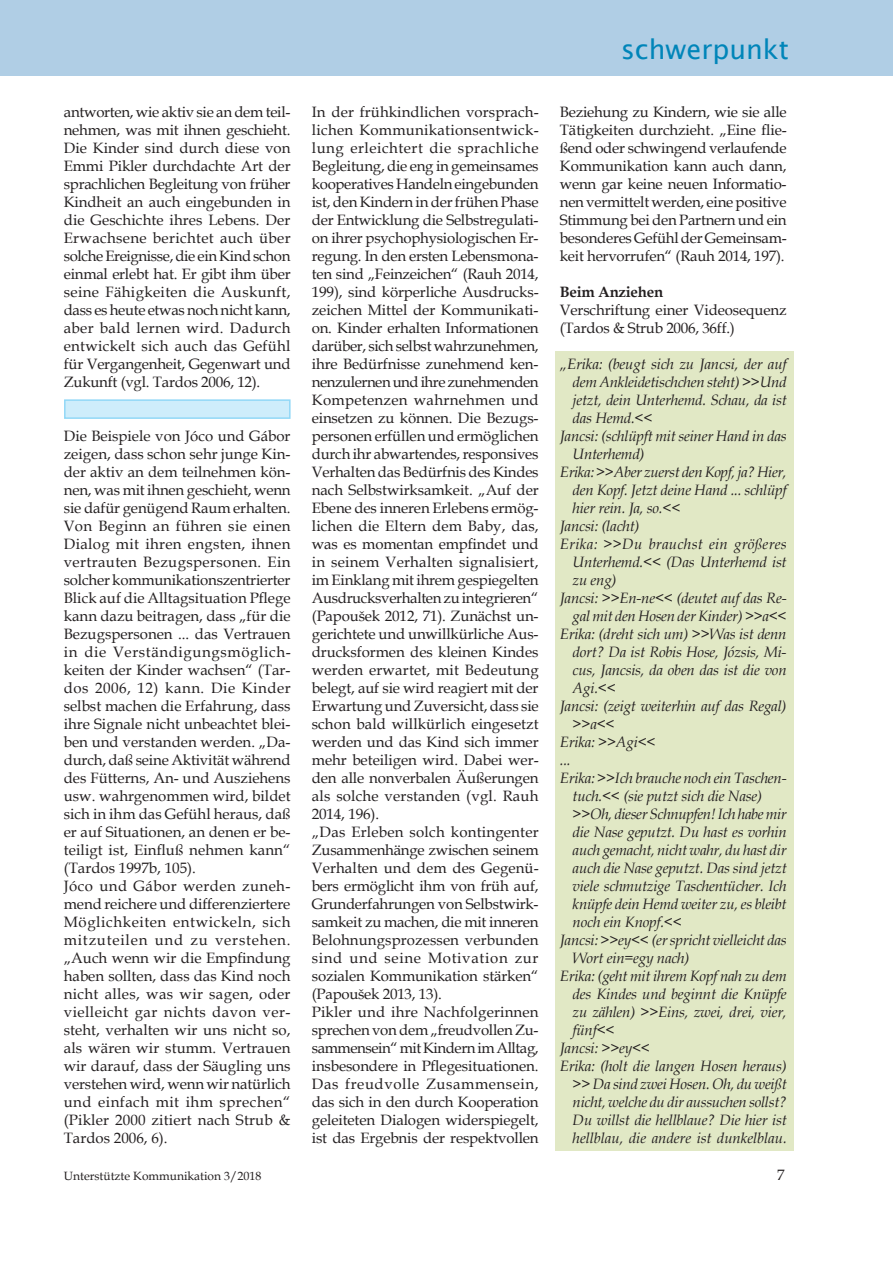
<style>
.page{position:relative;width:893px;height:1263px;background:#fff}
.page>*{position:absolute;margin:0;border:0;box-sizing:border-box;transform-origin:0 0}
.t1{font:27px "Lucida Sans Unicode";color:#0085b9}
.t2{font:15px/18px "Book Antiqua";letter-spacing:-.005em;color:#231f20}
.t3{font:italic 15px "Book Antiqua";letter-spacing:-.015em;color:#231f20}
.t4{font:italic 15px "Book Antiqua";letter-spacing:.02em;color:#231f20}
.t5{font:700 15px "Book Antiqua";letter-spacing:-.015em;color:#231f20}
.t6{font:12px "Book Antiqua";color:#231f20}
</style>
<div class="page">
<div style="left:555px;top:351px;width:238px;height:800px;background:#e1e8c5"></div>
<div style="left:64px;top:399px;width:227px;height:20px;background:#ceedfb;border:2px solid #91d8f7"></div>
<div style="left:0;top:0;width:893px;height:75px;background:#b0cee5"></div>
<p class="t2" style="left:64px;top:103px;width:228px;text-align:justify">antworten, wie aktiv sie an dem teil&shy;nehmen, was mit ihnen geschieht.<br>Die Kinder sind durch diese von Emmi Pikler durchdachte Art der sprachlichen Begleitung von früher Kindheit an auch eingebunden in die Geschichte ihres Lebens. Der Erwachsene berichtet auch über solche Ereignisse, die ein Kind schon einmal erlebt hat. Er gibt ihm über seine Fähigkeiten die Auskunft, dass es heute etwas noch nicht kann, aber bald lernen wird. Dadurch entwickelt sich auch das Gefühl für Vergangenheit, Gegenwart und Zukunft (vgl. Tardos 2006, 12).</p>
<p class="t2" style="left:64px;top:427px;width:228px">Die Beispiele von Jóco und Gábor zeigen, dass schon sehr junge Kin&shy;der aktiv an dem teilnehmen kön&shy;nen, was mit ihnen geschieht, wenn sie dafür genügend Raum erhalten.<br>Von Beginn an führen sie einen<br>Dialog mit ihren engsten, ihnen vertrauten Bezugspersonen. Ein solcher kommunikationszentrierter<br>Blick auf die Alltagsituation Pflege kann dazu beitragen, dass „für die<br>Bezugspersonen ... das Vertrauen in die Verständigungsmöglich&shy;keiten der Kinder wachsen“ (Tar&shy;dos 2006, 12) kann. Die Kinder selbst machen die Erfahrung, dass ihre Signale nicht unbeachtet blei&shy;ben und verstanden werden. „Da&shy;durch, daß seine Aktivität während des Fütterns, An- und Ausziehens usw. wahrgenommen wird, bildet sich in ihm das Gefühl heraus, daß er auf Situationen, an denen er be&shy;teiligt ist, Einfluß nehmen kann“ (Tardos 1997b, 105).<br>Jóco und Gábor werden zuneh&shy;mend reichere und differenziertere<br>Möglichkeiten entwickeln, sich mitzuteilen und zu verstehen. „Auch wenn wir die Empfindung haben sollten, dass das Kind noch nicht alles, was wir sagen, oder vielleicht gar nichts davon ver&shy;steht, verhalten wir uns nicht so, als wären wir stumm. Vertrauen wir darauf, dass der Säugling uns verstehen wird, wenn wir natürlich und einfach mit ihm sprechen“ (Pikler 2000 zitiert nach Strub &amp;<br>Tardos 2006, 6).</p>
<h1 class="t1" style="left:621px;top:28px;width:169px">schwerpunkt</h1>
<p class="t2" style="left:312px;top:103px;width:228px">In der frühkindlichen vorsprach&shy;lichen Kommunikationsentwick&shy;lung erleichtert die sprachliche Begleitung, die eng in gemeinsames kooperatives Handeln eingebunden ist, den Kindern in der frühen Phase der Entwicklung die Selbstregulati&shy;on ihrer psychophysiologischen Er&shy;regung. In den ersten Lebensmona&shy;ten sind „Feinzeichen“ (Rauh 2014, 199), sind körperliche Ausdrucks&shy;zeichen Mittel der Kommunikati&shy;on. Kinder erhalten Informationen darüber, sich selbst wahrzunehmen, ihre Bedürfnisse zunehmend ken&shy;nenzulernen und ihre zunehmenden Kompetenzen wahrnehmen und einsetzen zu können. Die Bezugs&shy;personen erfüllen und ermöglichen durch ihr abwartendes, responsives Verhalten das Bedürfnis des Kindes nach Selbstwirksamkeit. „Auf der Ebene des inneren Erlebens ermög&shy;lichen die Eltern dem Baby, das, was es momentan empfindet und in seinem Verhalten signalisiert, im Einklang mit ihrem gespiegelten Ausdrucksverhalten zu integrieren“ (Papoušek 2012, 71). Zunächst un&shy;gerichtete und unwillkürliche Aus&shy;drucksformen des kleinen Kindes werden erwartet, mit Bedeutung belegt, auf sie wird reagiert mit der Erwartung und Zuversicht, dass sie schon bald willkürlich eingesetzt werden und das Kind sich immer mehr beteiligen wird. Dabei wer&shy;den alle nonverbalen Äußerungen als solche verstanden (vgl. Rauh 2014, 196).<br>„Das Erleben solch kontingenter Zusammenhänge zwischen seinem Verhalten und dem des Gegenü&shy;bers ermöglicht ihm von früh auf, Grunderfahrungen von Selbstwirk&shy;samkeit zu machen, die mit inneren Belohnungsprozessen verbunden sind und seine Motivation zur sozialen Kommunikation stärken“ (Papoušek 2013, 13).<br>Pikler und ihre Nachfolgerinnen sprechen von dem „freudvollen Zu&shy;sammensein“ mit Kindern im Alltag, insbesondere in Pflegesituationen.<br>Das freudvolle Zusammensein, das sich in den durch Kooperation geleiteten Dialogen widerspiegelt, ist das Ergebnis der respektvollen</p>
<p class="t2" style="left:560px;top:103px;width:228px;text-align:justify">Beziehung zu Kindern, wie sie alle Tätigkeiten durchzieht. „Eine flie&shy;ßend oder schwingend verlaufende Kommunikation kann auch dann, wenn gar keine neuen Informatio&shy;nen vermittelt werden, eine positive Stimmung bei den Partnern und ein besonderes Gefühl der Gemeinsam&shy;keit hervorrufen“ (Rauh 2014, 197).</p>
<p class="t5" style="left:560px;top:282px;width:105px">Beim Anziehen</p>
<p class="t2" style="left:560px;top:301px;width:228px">Verschriftung einer Videosequenz (Tardos &amp; Strub 2006, 36ff.)</p>
<p class="t3" style="left:560px;top:354px;width:228px">„Erika: (beugt sich zu Jancsi, der auf</p>
<p class="t3" style="left:573px;top:372px;width:216px">dem Ankleidetischchen steht) &gt;&gt;Und</p>
<p class="t3" style="left:573px;top:390px;width:216px">jetzt, dein Unterhemd. Schau, da ist</p>
<p class="t3" style="left:573px;top:408px;width:81px">das Hemd.&lt;&lt;</p>
<p class="t3" style="left:560px;top:426px;width:228px">Jancsi: (schlüpft mit seiner Hand in das</p>
<p class="t3" style="left:573px;top:444px;width:74px">Unterhemd)</p>
<p class="t3" style="left:560px;top:462px;width:228px">Erika: &gt;&gt;Aber zuerst den Kopf, ja? Hier,</p>
<p class="t3" style="left:573px;top:480px;width:216px">den Kopf. Jetzt deine Hand ... schlüpf</p>
<p class="t3" style="left:573px;top:498px;width:109px">hier rein. Ja, so.&lt;&lt;</p>
<p class="t3" style="left:560px;top:516px;width:81px">Jancsi: (lacht)</p>
<p class="t4" style="left:560px;top:534px;width:228px">Erika: &gt;&gt;Du brauchst ein größeres</p>
<p class="t3" style="left:573px;top:552px;width:215px">Unterhemd.&lt;&lt; (Das Unterhemd ist</p>
<p class="t3" style="left:573px;top:570px;width:45px">zu eng)</p>
<p class="t3" style="left:560px;top:588px;width:228px">Jancsi: &gt;&gt;En-ne&lt;&lt; (deutet auf das Re-</p>
<p class="t3" style="left:573px;top:606px;width:216px">gal mit den Hosen der Kinder) &gt;&gt;a&lt;&lt;</p>
<p class="t3" style="left:560px;top:624px;width:228px">Erika: (dreht sich um) &gt;&gt;Was ist denn</p>
<p class="t3" style="left:573px;top:642px;width:216px">dort? Da ist Robis Hose, Józsis, Mi-</p>
<p class="t3" style="left:573px;top:660px;width:216px">cus, Jancsis, da oben das ist die von</p>
<p class="t3" style="left:573px;top:678px;width:45px">Agi.&lt;&lt;</p>
<p class="t3" style="left:560px;top:696px;width:228px">Jancsi: (zeigt weiterhin auf das Regal)</p>
<p class="t3" style="left:573px;top:714px;width:44px">&gt;&gt;a&lt;&lt;</p>
<p class="t3" style="left:560px;top:732px;width:97px">Erika: &gt;&gt;Agi&lt;&lt;</p>
<p class="t3" style="left:560px;top:750px;width:12px">...</p>
<p class="t3" style="left:560px;top:768px;width:228px">Erika: &gt;&gt;Ich brauche noch ein Taschen-</p>
<p class="t3" style="left:573px;top:786px;width:191px">tuch.&lt;&lt; (sie putzt sich die Nase)</p>
<p class="t3" style="left:573px;top:804px;width:216px">&gt;&gt;Oh, dieser Schnupfen! Ich habe mir</p>
<p class="t3" style="left:573px;top:822px;width:216px">die Nase geputzt. Du hast es vorhin</p>
<p class="t3" style="left:573px;top:840px;width:215px">auch gemacht, nicht wahr, du hast dir</p>
<p class="t3" style="left:573px;top:858px;width:216px">auch die Nase geputzt. Das sind jetzt</p>
<p class="t3" style="left:573px;top:876px;width:215px">viele schmutzige Taschentücher. Ich</p>
<p class="t3" style="left:573px;top:894px;width:215px">knüpfe dein Hemd weiter zu, es bleibt</p>
<p class="t3" style="left:573px;top:912px;width:111px">noch ein Knopf.&lt;&lt;</p>
<p class="t3" style="left:560px;top:930px;width:228px">Jancsi: &gt;&gt;ey&lt;&lt; (er spricht vielleicht das</p>
<p class="t3" style="left:573px;top:948px;width:118px">Wort ein=egy nach)</p>
<p class="t3" style="left:560px;top:966px;width:228px">Erika: (geht mit ihrem Kopf nah zu dem</p>
<p class="t3" style="left:573px;top:984px;width:215px">des Kindes und beginnt die Knüpfe</p>
<p class="t3" style="left:573px;top:1002px;width:216px">zu zählen) &gt;&gt;Eins, zwei, drei, vier,</p>
<p class="t3" style="left:573px;top:1020px;width:43px">fünf&lt;&lt;</p>
<p class="t3" style="left:560px;top:1038px;width:92px">Jancsi: &gt;&gt;ey&lt;&lt;</p>
<p class="t3" style="left:560px;top:1056px;width:228px">Erika: (holt die langen Hosen heraus)</p>
<p class="t3" style="left:573px;top:1074px;width:216px">&gt;&gt; Da sind zwei Hosen. Oh, du weißt</p>
<p class="t3" style="left:573px;top:1092px;width:215px">nicht, welche du dir aussuchen sollst?</p>
<p class="t3" style="left:573px;top:1110px;width:216px">Du willst die hellblaue? Die hier ist</p>
<p class="t3" style="left:573px;top:1128px;width:216px">hellblau, die andere ist dunkelblau.</p>
<p class="t6" style="left:64px;top:1168px;width:199px">Unterstützte Kommunikation 3/2018</p>
<p class="t2" style="left:777px;top:1166px;width:9px">7</p>
</div>
